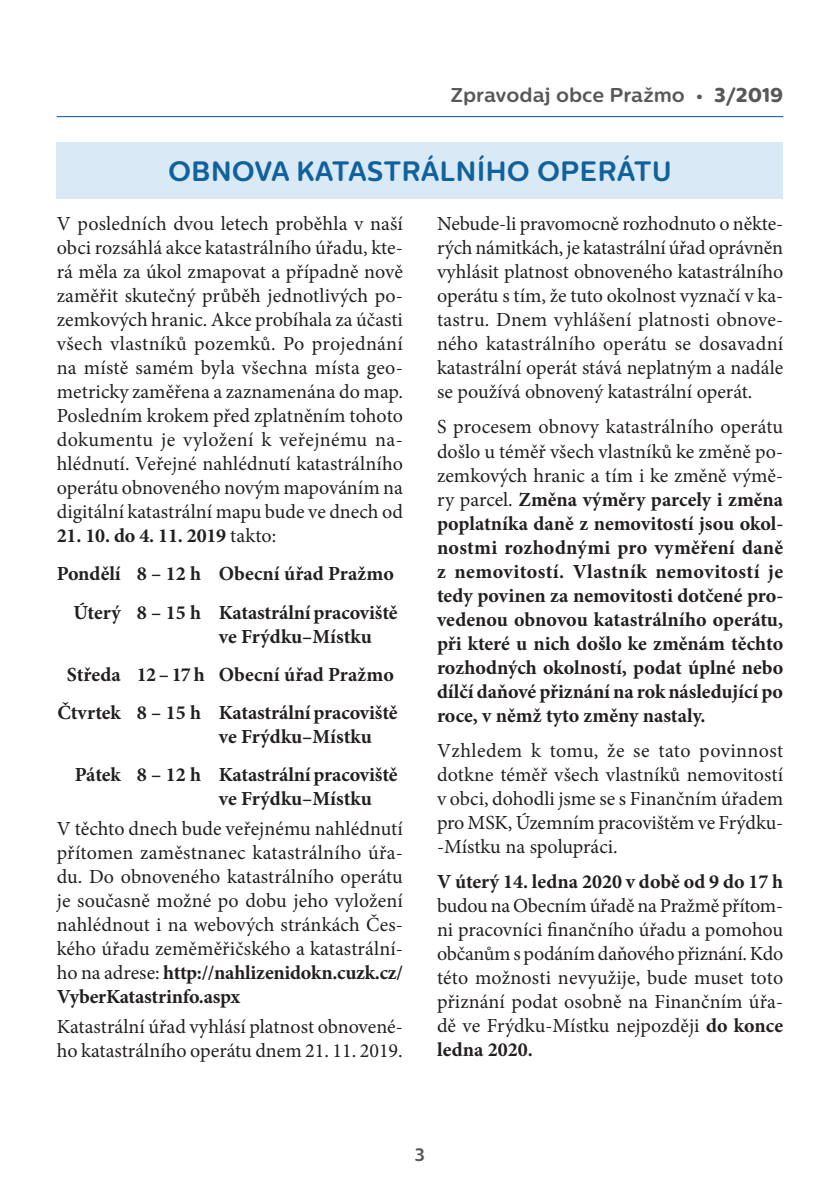
<style>
.page{position:relative;width:840px;height:1191px;background:#fff}
.page>*{position:absolute;margin:0;border:0;box-sizing:border-box;transform-origin:0 0}
.t1{font:700 28px "Centrale Sans Rounded";color:#11629c}
.t2{font:20px/24px "Minion Pro";color:#231f20;text-align:justify}
.t3{font:700 20px/24px "Minion Pro";letter-spacing:-.005em;color:#231f20}
.t4{font:700 20px "Centrale Sans Rounded";color:#57585a}
.t5{font:700 18px "Centrale Sans Rounded";color:#57585a}
.s1{font-weight:800}
.s2{font-weight:400}
.s3{font-weight:700}
</style>
<div class="page">
<hr style="left:57px;top:116px;width:725px;height:1px;background:#0154a6">
<div style="left:57px;top:142px;width:725px;height:56px;background:#dae9f6"></div>
<p class="t4" style="left:450px;top:83px;width:334px">Zpravodaj obce Pražmo • <span class="s1">3/2019</span></p>
<h1 class="t1" style="left:168px;top:154px;width:505px">OBNOVA KATASTRÁLNÍHO OPERÁTU</h1>
<p class="t2" style="left:57px;top:212px;width:347px">V posledních dvou letech proběhla v naší obci rozsáhlá akce katastrálního úřadu, kte&shy;rá měla za úkol zmapovat a případně nově zaměřit skutečný průběh jednotlivých po&shy;zemkových hranic. Akce probíhala za účasti všech vlastníků pozemků. Po projednání na místě samém byla všechna místa geo&shy;metricky zaměřena a zaznamenána do map.<br>Posledním krokem před zplatněním tohoto dokumentu je vyložení k veřejnému na&shy;hlédnutí. Veřejné nahlédnutí katastrálního operátu obnoveného novým mapováním na digitální katastrální mapu bude ve dnech od</p>
<p class="t3" style="left:57px;top:523px;width:221px">21. 10. do 4. 11. 2019 <span class="s2">takto:</span></p>
<p class="t3" style="left:57px;top:562px;width:338px">Pondělí 8 – 12 h Obecní úřad Pražmo</p>
<p class="t3" style="left:73px;top:600px;width:325px">Úterý 8 – 15 h Katastrální pracoviště</p>
<p class="t3" style="left:219px;top:624px;width:154px">ve Frýdku–Místku</p>
<p class="t3" style="left:67px;top:662px;width:328px">Středa 12 – 17 h Obecní úřad Pražmo</p>
<p class="t3" style="left:57px;top:700px;width:341px">Čtvrtek 8 – 15 h Katastrální pracoviště</p>
<p class="t3" style="left:75px;top:717px;width:324px;line-height:38.2px;text-indent:144px">ve Frýdku–Místku<br>Pátek 8 – 12 h Katastrální pracoviště</p>
<p class="t3" style="left:219px;top:786px;width:154px">ve Frýdku–Místku</p>
<p class="t2" style="left:57px;top:816px;width:347px">V těchto dnech bude veřejnému nahlédnutí přítomen zaměstnanec katastrálního úřa&shy;du. Do obnoveného katastrálního operátu je současně možné po dobu jeho vyložení nahlédnout i na webových stránkách Čes&shy;kého úřadu zeměměřičského a katastrální&shy;ho na adrese: <span class="s3">http://nahlizenidokn.cuzk.cz/ VyberKatastrinfo.aspx</span></p>
<p class="t2" style="left:57px;top:1014px;width:347px">Katastrální úřad vyhlásí platnost obnovené&shy;ho katastrálního operátu dnem 21. 11. 2019.</p>
<p class="t2" style="left:437px;top:212px;width:347px">Nebude-li pravomocně rozhodnuto o někte&shy;rých námitkách, je katastrální úřad oprávněn vyhlásit platnost obnoveného katastrálního operátu s tím, že tuto okolnost vyznačí v ka&shy;tastru. Dnem vyhlášení platnosti obnove&shy;ného katastrálního operátu se dosavadní katastrální operát stává neplatným a nadále se používá obnovený katastrální operát.</p>
<p class="t3" style="left:437px;top:415px;width:347px;text-align:justify"><span class="s2">S procesem obnovy katastrálního operátu došlo u téměř všech vlastníků ke změně po&shy;zemkových hranic a tím i ke změně výmě&shy;ry parcel.</span> Změna výměry parcely i změna poplatníka daně z nemovitostí jsou okol&shy;nostmi rozhodnými pro vyměření daně z nemovitostí. Vlastník nemovitostí je tedy povinen za nemovitosti dotčené pro&shy;vedenou obnovou katastrálního operátu, při které u nich došlo ke změnám těchto rozhodných okolností, podat úplné nebo dílčí daňové přiznání na rok následující po roce, v němž tyto změny nastaly.</p>
<p class="t2" style="left:437px;top:738px;width:347px">Vzhledem k tomu, že se tato povinnost dotkne téměř všech vlastníků nemovitostí v obci, dohodli jsme se s Finančním úřadem pro MSK, Územním pracovištěm ve Frýdku--Místku na spolupráci.</p>
<p class="t3" style="left:437px;top:869px;width:347px">V úterý 14. ledna 2020 v době od 9 do 17 h</p>
<p class="t2" style="left:437px;top:894px;width:347px">budou na Obecním úřadě na Pražmě přítom&shy;ni pracovníci finančního úřadu a pomohou občanům s podáním daňového přiznání. Kdo této možnosti nevyužije, bude muset toto přiznání podat osobně na Finančním úřa&shy;dě ve Frýdku-Místku nejpozději <span class="s3">do konce ledna 2020.</span></p>
<p class="t5" style="left:414px;top:1143px;width:12px">3</p>
</div>
